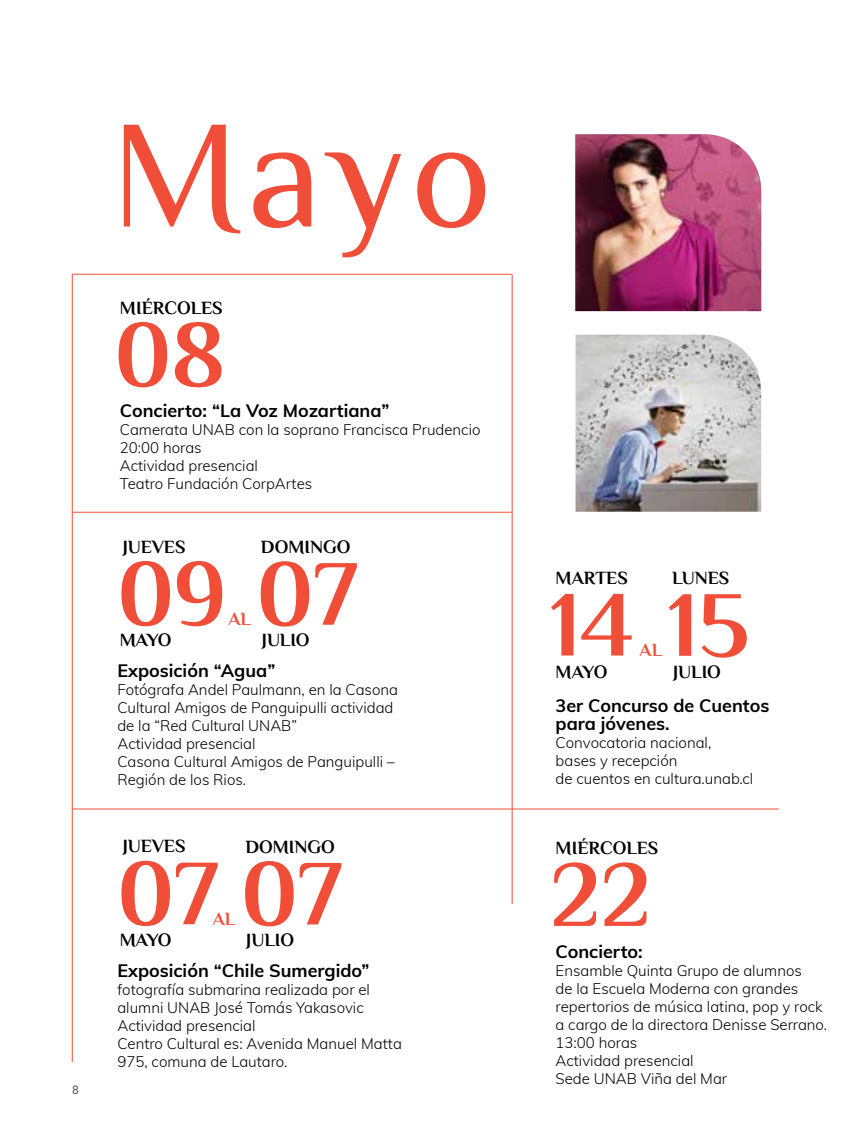
<style>
.page{position:relative;width:851px;height:1134px;background:#fff}
.page>*{position:absolute;margin:0;border:0;box-sizing:border-box;transform-origin:0 0}
.t1{font:154.2px "Philosopher";color:#f04e39}
.t2{font:700 93.4px "Philosopher";color:#f04e39}
.t3{font:700 18.6px "Philosopher";color:#000}
.t4{font:700 18.6px "Philosopher";color:#f04e39}
.t5{font:700 18px/18px "Muli";color:#000}
.t6{font:300 15px/18px "Muli";color:#000}
.t7{font:12px "Roboto";color:#575756}
</style>
<div class="page">
<img style="left:575px;top:335px;width:186px;height:177px">
<img style="left:575px;top:134px;width:186px;height:177px">
<hr style="left:72px;top:274px;width:1px;height:788px;background:#f04e39">
<hr style="left:511px;top:274px;width:1px;height:630px;background:#f04e39">
<hr style="left:72px;top:274px;width:440px;height:1px;background:#f04e39">
<hr style="left:72px;top:512px;width:440px;height:1px;background:#f04e39">
<hr style="left:72px;top:809px;width:706px;height:1px;background:#f04e39">
<p class="t7" style="left:72px;top:1081px;width:8px">8</p>
<h1 class="t1" style="left:111px;top:76px;width:383px">Mayo</h1>
<p class="t3" style="left:120px;top:298px;width:104px">MIÉRCOLES</p>
<h2 class="t2" style="left:115px;top:305px;width:112px">08</h2>
<p class="t5" style="left:120px;top:401px;width:271px">Concierto: “La Voz Mozartiana”</p>
<p class="t6" style="left:120px;top:420px;width:362px">Camerata UNAB con la soprano Francisca Prudencio<br>20:00 horas<br>Actividad presencial<br>Teatro Fundación CorpArtes</p>
<p class="t3" style="left:123px;top:537px;width:64px">JUEVES</p>
<p class="t3" style="left:261px;top:537px;width:91px">DOMINGO</p>
<h2 class="t2" style="left:117px;top:544px;width:241px">09 07</h2>
<p class="t4" style="left:228px;top:609px;width:24px">AL</p>
<p class="t3" style="left:120px;top:630px;width:53px">MAYO</p>
<p class="t3" style="left:262px;top:630px;width:49px">JULIO</p>
<p class="t5" style="left:117px;top:660px;width:159px">Exposición “Agua”</p>
<p class="t6" style="left:117px;top:680px;width:282px">Fotógrafa Andel Paulmann, en la Casona<br>Cultural Amigos de Panguipulli actividad de la “Red Cultural UNAB”<br>Actividad presencial<br>Casona Cultural Amigos de Panguipulli –<br>Región de los Rios.</p>
<p class="t3" style="left:123px;top:836px;width:64px">JUEVES</p>
<p class="t3" style="left:245px;top:837px;width:91px">DOMINGO</p>
<h2 class="t2" style="left:117px;top:844px;width:226px">07 07</h2>
<p class="t4" style="left:213px;top:908px;width:24px">AL</p>
<p class="t3" style="left:120px;top:930px;width:53px">MAYO</p>
<p class="t3" style="left:246px;top:930px;width:49px">JULIO</p>
<p class="t5" style="left:117px;top:960px;width:253px">Exposición “Chile Sumergido”</p>
<p class="t6" style="left:117px;top:979px;width:286px">fotografía submarina realizada por el alumni UNAB José Tomás Yakasovic<br>Actividad presencial<br>Centro Cultural es: Avenida Manuel Matta<br>975, comuna de Lautaro.</p>
<p class="t3" style="left:555px;top:568px;width:74px">MARTES</p>
<p class="t3" style="left:672px;top:568px;width:59px">LUNES</p>
<h2 class="t2" style="left:550px;top:575px;width:200px">14 15</h2>
<p class="t4" style="left:639px;top:640px;width:24px">AL</p>
<p class="t3" style="left:555px;top:661px;width:53px">MAYO</p>
<p class="t3" style="left:673px;top:661px;width:49px">JULIO</p>
<p class="t5" style="left:555px;top:696px;width:215px">3er Concurso de Cuentos para jóvenes.</p>
<p class="t6" style="left:555px;top:733px;width:199px">Convocatoria nacional, bases y recepción<br>de cuentos en cultura.unab.cl</p>
<p class="t3" style="left:555px;top:838px;width:104px">MIÉRCOLES</p>
<h2 class="t2" style="left:550px;top:845px;width:102px">22</h2>
<p class="t5" style="left:555px;top:941px;width:89px">Concierto:</p>
<p class="t6" style="left:555px;top:960px;width:273px">Ensamble Quinta Grupo de alumnos<br>de la Escuela Moderna con grandes repertorios de música latina, pop y rock a cargo de la directora Denisse Serrano.<br>13:00 horas<br>Actividad presencial<br>Sede UNAB Viña del Mar</p>
</div>
